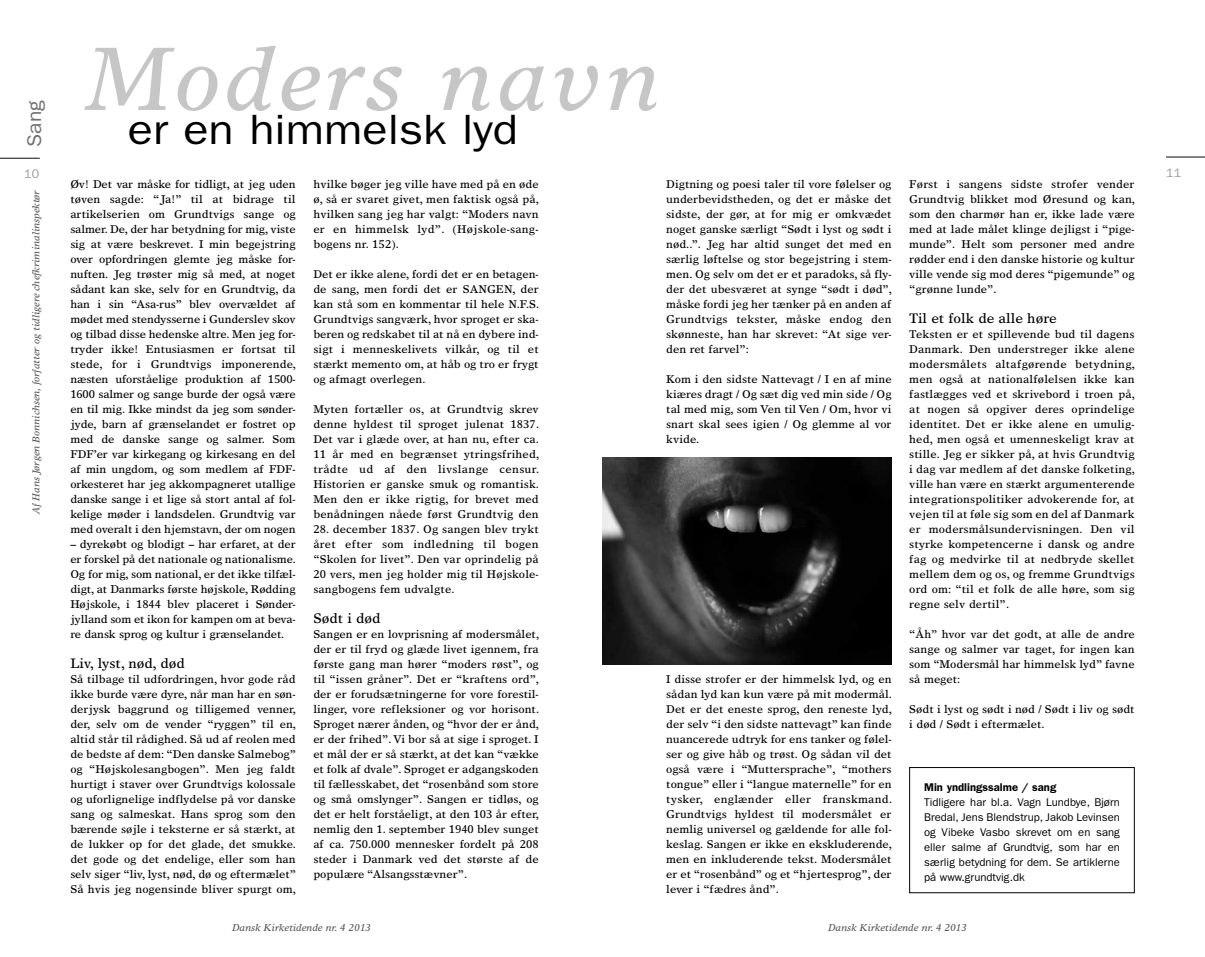
<style>
.page{position:relative;width:1205px;height:957px;background:#fff}
.page>*{position:absolute;margin:0;border:0;box-sizing:border-box;transform-origin:0 0}
.t1{font:italic 90px "Times Europa";letter-spacing:.05em;color:#c6c6c6}
.t2{font:42.5px "Franklin Gothic";color:#000;scale:1.1 1}
.t3{font:20px "Franklin Gothic";color:#706f6f;scale:1.05 1}
.t4{font:13.75px "Times Europa";color:#000}
.t5{font:12.5px "Franklin Gothic";color:#9d9d9c}
.t6{font:11.25px/15px "Times Europa";color:#000;text-align:justify}
.t7{font:11.25px/15px "Franklin Gothic";color:#000;text-align:justify}
.t8{font:600 11.25px "Franklin Gothic";color:#000}
.t9{font:italic 10px "Times Europa";color:#575756}
</style>
<div class="page">
<hr style="left:0;top:158px;width:40px;height:1px;background:#3c3c3b">
<hr style="left:1166px;top:156px;width:39px;height:2px;background:#3c3c3b">
<img style="left:603px;top:458px;width:288px;height:207px">
<div style="left:909px;top:767px;width:225px;height:126px;border:1px solid #000"></div>
<h3 class="t3" style="left:23px;top:147px;width:46px;rotate:-90deg">Sang</h3>
<h1 class="t1" style="left:85px;top:26px;width:576px">Moders navn</h1>
<h2 class="t2" style="left:128px;top:105px;width:356px">er en himmelsk lyd</h2>
<p class="t5" style="left:24px;top:166px;width:16px">10</p>
<p class="t5" style="left:1166px;top:165px;width:16px">11</p>
<p class="t6" style="left:313px;top:176px;width:227px">hvilke bøger jeg ville have med på en øde ø, så er svaret givet, men faktisk også på, hvilken sang jeg har valgt: “Moders navn er en himmelsk lyd”. (Højskole-sang&shy;bogens nr. 152).</p>
<p class="t6" style="left:313px;top:266px;width:227px">Det er ikke alene, fordi det er en betagen&shy;de sang, men fordi det er SANGEN, der kan stå som en kommentar til hele N.F.S.<br>Grundtvigs sangværk, hvor sproget er ska&shy;beren og redskabet til at nå en dybere ind&shy;sigt i menneskelivets vilkår, og til et stærkt memento om, at håb og tro er frygt og afmagt overlegen.</p>
<p class="t6" style="left:313px;top:401px;width:227px">Myten fortæller os, at Grundtvig skrev denne hyldest til sproget julenat 1837.<br>Det var i glæde over, at han nu, efter ca.<br>11 år med en begrænset ytringsfrihed, trådte ud af den livslange censur.<br>Historien er ganske smuk og romantisk.<br>Men den er ikke rigtig, for brevet med benådningen nåede først Grundtvig den</p>
<p class="t6" style="left:313px;top:521px;width:227px">28. december 1837. Og sangen blev trykt året efter som indledning til bogen “Skolen for livet”. Den var oprindelig på 20 vers, men jeg holder mig til Højskole&shy;sangbogens fem udvalgte.</p>
<p class="t4" style="left:313px;top:610px;width:69px">Sødt i død</p>
<p class="t6" style="left:313px;top:626px;width:227px">Sangen er en lovprisning af modersmålet, der er til fryd og glæde livet igennem, fra første gang man hører “moders røst”, og til “issen gråner”. Det er “kraftens ord”, der er forudsætningerne for vore forestil&shy;linger, vore refleksioner og vor horisont.<br>Sproget nærer ånden, og “hvor der er ånd, er der frihed”. Vi bor så at sige i sproget. I et mål der er så stærkt, at det kan “vække et folk af dvale”. Sproget er adgangskoden til fællesskabet, det “rosenbånd som store og små omslynger”. Sangen er tidløs, og det er helt forståeligt, at den 103 år efter, nemlig den 1. september 1940 blev sunget af ca. 750.000 mennesker fordelt på 208 steder i Danmark ved det største af de populære “Alsangsstævner”.</p>
<p class="t6" style="left:70px;top:176px;width:227px">Øv! Det var måske for tidligt, at jeg uden tøven sagde: “Ja!” til at bidrage til artikelserien om Grundtvigs sange og salmer. De, der har betydning for mig, viste sig at være beskrevet. I min begejstring over opfordringen glemte jeg måske for&shy;nuften. Jeg trøster mig så med, at noget sådant kan ske, selv for en Grundtvig, da han i sin “Asa-rus” blev overvældet af mødet med stendysserne i Gunderslev skov og tilbad disse hedenske altre. Men jeg for&shy;tryder ikke! Entusiasmen er fortsat til stede, for i Grundtvigs imponerende, næsten uforståelige produktion af 1500- 1600 salmer og sange burde der også være en til mig. Ikke mindst da jeg som sønder&shy;jyde, barn af grænselandet er fostret op med de danske sange og salmer. Som FDF’er var kirkegang og kirkesang en del af min ungdom, og som medlem af FDF&shy;orkesteret har jeg akkompagneret utallige danske sange i et lige så stort antal af fol&shy;kelige møder i landsdelen. Grundtvig var med overalt i den hjemstavn, der om nogen</p>
<p class="t6" style="left:70px;top:536px;width:227px">– dyrekøbt og blodigt – har erfaret, at der er forskel på det nationale og nationalisme.<br>Og for mig, som national, er det ikke tilfæl&shy;digt, at Danmarks første højskole, Rødding Højskole, i 1844 blev placeret i Sønder&shy;jylland som et ikon for kampen om at beva&shy;re dansk sprog og kultur i grænselandet.</p>
<p class="t4" style="left:70px;top:655px;width:116px">Liv, lyst, nød, død</p>
<p class="t6" style="left:70px;top:671px;width:227px">Så tilbage til udfordringen, hvor gode råd ikke burde være dyre, når man har en søn&shy;derjysk baggrund og tilligemed venner, der, selv om de vender “ryggen” til en, altid står til rådighed. Så ud af reolen med de bedste af dem: “Den danske Salmebog” og “Højskolesangbogen”. Men jeg faldt hurtigt i staver over Grundtvigs kolossale og uforlignelige indflydelse på vor danske sang og salmeskat. Hans sprog som den bærende søjle i teksterne er så stærkt, at de lukker op for det glade, det smukke. det gode og det endelige, eller som han selv siger “liv, lyst, nød, dø og eftermælet” Så hvis jeg nogensinde bliver spurgt om,</p>
<p class="t6" style="left:909px;top:176px;width:227px">Først i sangens sidste strofer vender Grundtvig blikket mod Øresund og kan, som den charmør han er, ikke lade være med at lade målet klinge dejligst i “pige&shy;munde”. Helt som personer med andre rødder end i den danske historie og kultur ville vende sig mod deres “pigemunde” og “grønne lunde”.</p>
<p class="t4" style="left:909px;top:310px;width:149px">Til et folk de alle høre</p>
<p class="t6" style="left:909px;top:326px;width:227px">Teksten er et spillevende bud til dagens Danmark. Den understreger ikke alene modersmålets altafgørende betydning, men også at nationalfølelsen ikke kan fastlægges ved et skrivebord i troen på, at nogen så opgiver deres oprindelige identitet. Det er ikke alene en umulig&shy;hed, men også et umenneskeligt krav at stille. Jeg er sikker på, at hvis Grundtvig i dag var medlem af det danske folketing, ville han være en stærkt argumenterende integrationspolitiker advokerende for, at vejen til at føle sig som en del af Danmark er modersmålsundervisningen. Den vil styrke kompetencerne i dansk og andre fag og medvirke til at nedbryde skellet mellem dem og os, og fremme Grundtvigs ord om: “til et folk de alle høre, som sig regne selv dertil”.</p>
<p class="t6" style="left:909px;top:626px;width:227px">“Åh” hvor var det godt, at alle de andre sange og salmer var taget, for ingen kan som “Modersmål har himmelsk lyd” favne så meget:</p>
<p class="t6" style="left:909px;top:701px;width:227px">Sødt i lyst og sødt i nød / Sødt i liv og sødt i død / Sødt i eftermælet.</p>
<p class="t6" style="left:666px;top:176px;width:227px">Digtning og poesi taler til vore følelser og underbevidstheden, og det er måske det sidste, der gør, at for mig er omkvædet noget ganske særligt “Sødt i lyst og sødt i nød..”. Jeg har altid sunget det med en særlig løftelse og stor begejstring i stem&shy;men. Og selv om det er et paradoks, så fly&shy;der det ubesværet at synge “sødt i død”, måske fordi jeg her tænker på en anden af Grundtvigs tekster, måske endog den skønneste, han har skrevet: “At sige ver&shy;den ret farvel”:</p>
<p class="t6" style="left:666px;top:371px;width:227px">Kom i den sidste Nattevagt / I en af mine kiæres dragt / Og sæt dig ved min side / Og tal med mig, som Ven til Ven / Om, hvor vi snart skal sees igien / Og glemme al vor kvide.</p>
<p class="t9" style="left:30px;top:514px;width:325px;rotate:-90deg">Af Hans Jørgen Bonnichsen, forfatter og tidligere chefkriminalinspektør</p>
<p class="t6" style="left:666px;top:671px;width:227px">I disse strofer er der himmelsk lyd, og en sådan lyd kan kun være på mit modermål.<br>Det er det eneste sprog, den reneste lyd, der selv “i den sidste nattevagt” kan finde nuancerede udtryk for ens tanker og følel&shy;ser og give håb og trøst. Og sådan vil det også være i “Muttersprache”, “mothers tongue” eller i “langue maternelle” for en tysker, englænder eller franskmand.<br>Grundtvigs hyldest til modersmålet er nemlig universel og gældende for alle fol&shy;keslag. Sangen er ikke en ekskluderende, men en inkluderende tekst. Modersmålet er et “rosenbånd” og et “hjertesprog”, der lever i “fædres ånd”.</p>
<p class="t8" style="left:924px;top:781px;width:134px">Min yndlingssalme / sang</p>
<p class="t7" style="left:924px;top:795px;width:197px">Tidligere har bl.a. Vagn Lundbye, Bjørn Bredal, Jens Blendstrup, Jakob Levinsen og Vibeke Vasbo skrevet om en sang eller salme af Grundtvig, som har en særlig betydning for dem. Se artiklerne på www.grundtvig.dk</p>
<p class="t9" style="left:232px;top:921px;width:140px">Dansk Kirketidende nr. 4 2013</p>
<p class="t9" style="left:828px;top:921px;width:140px">Dansk Kirketidende nr. 4 2013</p>
</div>
